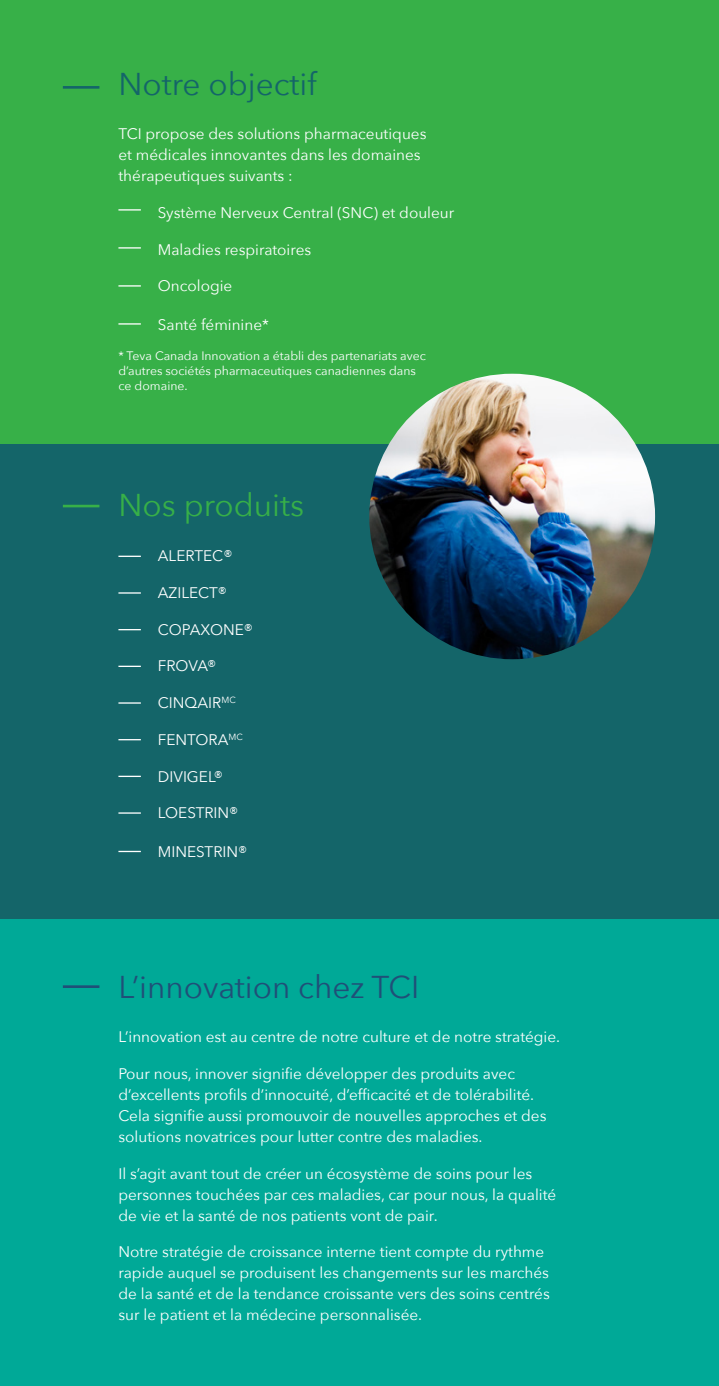
<style>
.page{position:relative;width:719px;height:1386px;background:#fff}
.page>*{position:absolute;margin:0;border:0;box-sizing:border-box;transform-origin:0 0}
.t1{font:31.5px "Avenir Next";color:#204f78}
.t2{font:31.5px "Avenir Next";color:#146569}
.t3{font:31.5px "Avenir Next";color:#37b048}
.t4{font:15.4px/21px "Avenir Next";color:#fff}
.t5{font:12.25px/14.7px "Avenir Next";color:#fff}
</style>
<div class="page">
<div style="left:0;top:436px;width:717px;height:484px;background:#146569"></div>
<div style="left:0;top:920px;width:717px;height:466px;background:#00a997"></div>
<div style="left:0;top:0;width:717px;height:444px;background:#37b048"></div>
<img style="left:369px;top:374px;width:285px;height:285px;border-radius:143px">
<hr style="left:63px;top:86px;width:36px;height:3px;background:#146569">
<hr style="left:63px;top:505px;width:36px;height:2px;background:#37b048">
<hr style="left:63px;top:985px;width:36px;height:3px;background:#204f78">
<hr style="left:118px;top:285px;width:23px;height:2px;background:#fff">
<hr style="left:118px;top:209px;width:23px;height:2px;background:#fff">
<svg style="left:118px;top:556px;width:23px;height:1px"></svg>
<svg style="left:118px;top:629px;width:23px;height:1px"></svg>
<hr style="left:118px;top:702px;width:23px;height:2px;background:#fff">
<svg style="left:118px;top:776px;width:23px;height:1px"></svg>
<hr style="left:118px;top:812px;width:23px;height:2px;background:#fff">
<svg style="left:118px;top:851px;width:23px;height:1px"></svg>
<hr style="left:118px;top:592px;width:23px;height:2px;background:#fff">
<svg style="left:118px;top:666px;width:23px;height:1px"></svg>
<svg style="left:118px;top:739px;width:23px;height:1px"></svg>
<hr style="left:118px;top:323px;width:23px;height:2px;background:#fff">
<hr style="left:118px;top:247px;width:23px;height:2px;background:#fff">
<h1 class="t2" style="left:118px;top:57px;width:200px">Notre objectif</h1>
<p class="t4" style="left:118px;top:123px;width:309px">TCI propose des solutions pharmaceutiques et médicales innovantes dans les domaines thérapeutiques suivants :</p>
<p class="t4" style="left:158px;top:201px;width:298px">Système Nerveux Central (SNC) et douleur</p>
<p class="t4" style="left:158px;top:238px;width:155px">Maladies respiratoires</p>
<p class="t4" style="left:158px;top:275px;width:76px">Oncologie</p>
<p class="t4" style="left:158px;top:313px;width:112px">Santé féminine*</p>
<p class="t5" style="left:118px;top:348px;width:309px">* Teva Canada Innovation a établi des partenariats avec d’autres sociétés pharmaceutiques canadiennes dans ce domaine.</p>
<h1 class="t3" style="left:118px;top:479px;width:187px">Nos produits</h1>
<p class="t4" style="left:158px;top:545px;width:76px">ALERTEC®</p>
<p class="t4" style="left:158px;top:581px;width:71px">AZILECT®</p>
<p class="t4" style="left:158px;top:618px;width:97px">COPAXONE®</p>
<p class="t4" style="left:158px;top:655px;width:60px">FROVA®</p>
<p class="t4" style="left:158px;top:692px;width:79px">CINQAIR<sup>MC</sup></p>
<p class="t4" style="left:158px;top:728px;width:86px">FENTORA<sup>MC</sup></p>
<p class="t4" style="left:158px;top:765px;width:67px">DIVIGEL®</p>
<p class="t4" style="left:158px;top:802px;width:82px">LOESTRIN®</p>
<p class="t4" style="left:158px;top:840px;width:91px">MINESTRIN®</p>
<h1 class="t1" style="left:118px;top:960px;width:302px">L’innovation chez TCI</h1>
<p class="t4" style="left:118px;top:1026px;width:443px">L’innovation est au centre de notre culture et de notre stratégie.</p>
<p class="t4" style="left:118px;top:1062px;width:429px">Pour nous, innover signifie développer des produits avec d’excellents profils d’innocuité, d’efficacité et de tolérabilité.<br>Cela signifie aussi promouvoir de nouvelles approches et des solutions novatrices pour lutter contre des maladies.</p>
<p class="t4" style="left:118px;top:1162px;width:439px">Il s’agit avant tout de créer un écosystème de soins pour les personnes touchées par ces maladies, car pour nous, la qualité de vie et la santé de nos patients vont de pair.</p>
<p class="t4" style="left:118px;top:1241px;width:432px">Notre stratégie de croissance interne tient compte du rythme rapide auquel se produisent les changements sur les marchés de la santé et de la tendance croissante vers des soins centrés sur le patient et la médecine personnalisée.</p>
</div>
